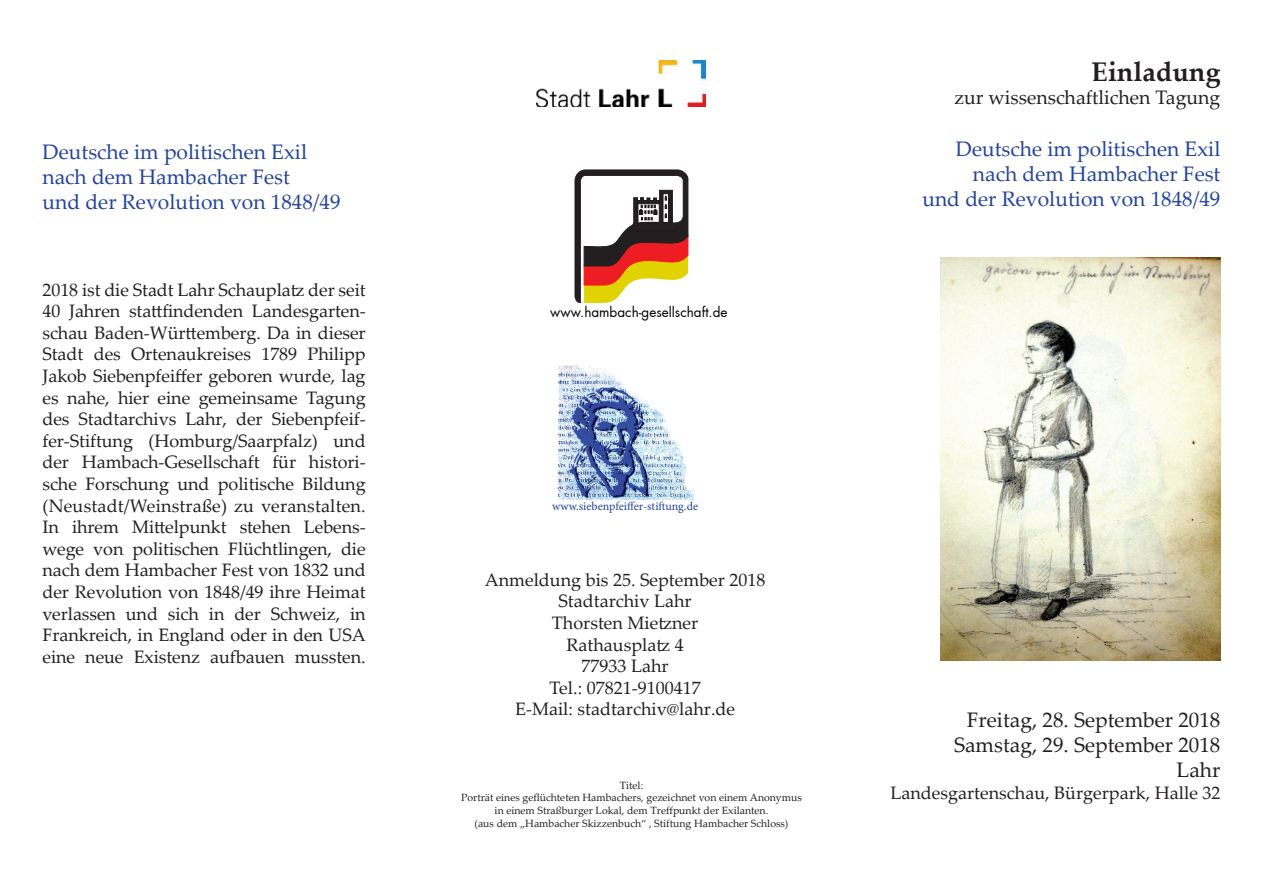
<style>
.page{position:relative;width:1263px;height:893px;background:#fff}
.page>*{position:absolute;margin:0;border:0;box-sizing:border-box;transform-origin:0 0}
.t1{font:700 27px "Palatino Linotype";color:#231f20}
.t2{font:21px/25.2px "Palatino Linotype";color:#23449c}
.t3{font:21px/25.2px "Palatino Linotype";color:#231f20;text-align:right}
.t4{font:19.5px "Palatino Linotype";color:#231f20}
.t5{font:18px/21.6px "Palatino Linotype";color:#231f20;text-align:justify}
.t6{font:13.5px "Futura";color:#000}
.t7{font:12px "Minion Pro";color:#23449c}
.t8{font:10.5px/12.6px "Palatino Linotype";color:#231f20;text-align:center}
</style>
<div class="page">
<img style="left:940px;top:257px;width:280px;height:403px">
<img style="left:537px;top:61px;width:169px;height:46px">
<img style="left:557px;top:366px;width:136px;height:133px">
<svg style="left:575px;top:170px;width:113px;height:133px"></svg>
<p class="t2" style="left:43px;top:138px;width:300px">Deutsche im politischen Exil nach dem Hambacher Fest<br>und der Revolution von 1848/49</p>
<p class="t5" style="left:43px;top:278px;width:325px">2018 ist die Stadt Lahr Schauplatz der seit 40 Jahren stattfindenden Landesgarten&shy;schau Baden-Württemberg. Da in dieser Stadt des Ortenaukreises 1789 Philipp Jakob Siebenpfeiffer geboren wurde, lag es nahe, hier eine gemeinsame Tagung des Stadtarchivs Lahr, der Siebenpfeif&shy;fer-Stiftung (Homburg/Saarpfalz) und der Hambach-Gesellschaft für histori&shy;sche Forschung und politische Bildung (Neustadt/Weinstraße) zu veranstalten.<br>In ihrem Mittelpunkt stehen Lebens&shy;wege von politischen Flüchtlingen, die nach dem Hambacher Fest von 1832 und der Revolution von 1848/49 ihre Heimat verlassen und sich in der Schweiz, in Frankreich, in England oder in den USA eine neue Existenz aufbauen mussten.</p>
<p class="t6" style="left:550px;top:303px;width:179px">www.hambach-gesellschaft.de</p>
<p class="t7" style="left:552px;top:498px;width:148px">www.siebenpfeiffer-stiftung.de</p>
<p class="t5" style="left:485px;top:568px;width:282px;text-align:center">Anmeldung bis 25. September 2018<br>Stadtarchiv Lahr<br>Thorsten Mietzner<br>Rathausplatz 4<br>77933 Lahr<br>Tel.: 07821-9100417<br>E-Mail: stadtarchiv@lahr.de</p>
<p class="t8" style="left:461px;top:778px;width:342px">Titel:<br>Porträt eines geflüchteten Hambachers, gezeichnet von einem Anonymus in einem Straßburger Lokal, dem Treffpunkt der Exilanten.<br>(aus dem „Hambacher Skizzenbuch“ , Stiftung Hambacher Schloss)</p>
<h1 class="t1" style="left:1091px;top:52px;width:130px">Einladung</h1>
<p class="t4" style="left:954px;top:84px;width:267px">zur wissenschaftlichen Tagung</p>
<p class="t2" style="left:922px;top:135px;width:300px;text-align:right">Deutsche im politischen Exil nach dem Hambacher Fest<br>und der Revolution von 1848/49</p>
<p class="t3" style="left:954px;top:706px;width:268px">Freitag, 28. September 2018<br>Samstag, 29. September 2018<br>Lahr</p>
<p class="t5" style="left:890px;top:781px;width:331px">Landesgartenschau, Bürgerpark, Halle 32</p>
</div>
